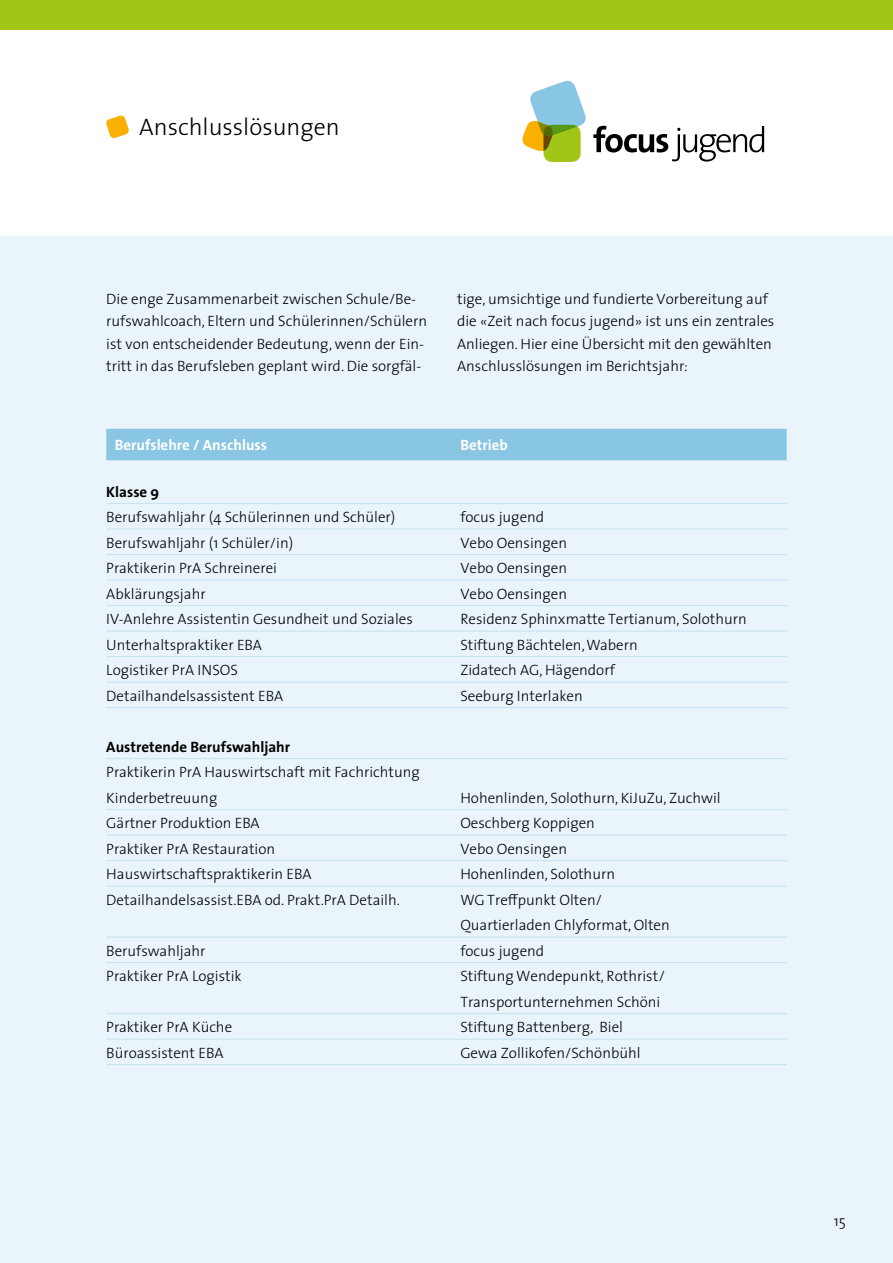
<style>
.page{position:relative;width:893px;height:1263px;background:#fff}
.page>*{position:absolute;margin:0;border:0;box-sizing:border-box;transform-origin:0 0}
.t1{font:300 24px "The Sans";color:#000}
.t2{font:300 15px/22.5px "The Sans";color:#000}
.t3{font:700 15px "The Sans";color:#000}
.t4{font:700 15px "The Sans";color:#fff}
</style>
<div class="page">
<div style="left:0;top:236px;width:893px;height:1027px;background:#e9f4fb"></div>
<div style="left:0;top:0;width:893px;height:30px;background:#a2c617"></div>
<svg style="left:106px;top:115px;width:23px;height:23px"></svg>
<svg style="left:593px;top:126px;width:171px;height:36px"></svg>
<div style="left:543px;top:125px;width:38px;height:37px;background:#a2c617;border-radius:9px"></div>
<svg style="left:523px;top:81px;width:63px;height:70px"></svg>
<div style="left:106px;top:429px;width:681px;height:31px;background:#89c6e4"></div>
<hr style="left:106px;top:503px;width:681px;height:1px;background:#c7e2f3">
<hr style="left:106px;top:529px;width:681px;height:1px;background:#c7e2f3">
<hr style="left:106px;top:554px;width:681px;height:1px;background:#c7e2f3">
<hr style="left:106px;top:580px;width:681px;height:1px;background:#c7e2f3">
<hr style="left:106px;top:605px;width:681px;height:1px;background:#c7e2f3">
<hr style="left:106px;top:631px;width:681px;height:1px;background:#c7e2f3">
<hr style="left:106px;top:656px;width:681px;height:1px;background:#c7e2f3">
<hr style="left:106px;top:682px;width:681px;height:1px;background:#c7e2f3">
<hr style="left:106px;top:707px;width:681px;height:1px;background:#c7e2f3">
<hr style="left:106px;top:758px;width:681px;height:1px;background:#c7e2f3">
<hr style="left:106px;top:809px;width:681px;height:1px;background:#c7e2f3">
<hr style="left:106px;top:835px;width:681px;height:1px;background:#c7e2f3">
<hr style="left:106px;top:860px;width:681px;height:1px;background:#c7e2f3">
<hr style="left:106px;top:886px;width:681px;height:1px;background:#c7e2f3">
<hr style="left:106px;top:937px;width:681px;height:1px;background:#c7e2f3">
<hr style="left:106px;top:962px;width:681px;height:1px;background:#c7e2f3">
<hr style="left:106px;top:1013px;width:681px;height:1px;background:#c7e2f3">
<hr style="left:106px;top:1039px;width:681px;height:1px;background:#c7e2f3">
<hr style="left:106px;top:1064px;width:681px;height:1px;background:#c7e2f3">
<h1 class="t1" style="left:139px;top:107px;width:202px">Anschlusslösungen</h1>
<p class="t2" style="left:106px;top:287px;width:322px">Die enge Zusammenarbeit zwischen Schule/Be&shy;rufswahlcoach, Eltern und Schülerinnen/Schülern ist von entscheidender Bedeutung, wenn der Ein&shy;tritt in das Berufsleben geplant wird. Die sorgfäl-</p>
<p class="t2" style="left:457px;top:287px;width:319px">tige, umsichtige und fundierte Vorbereitung auf die «Zeit nach focus jugend» ist uns ein zentrales Anliegen. Hier eine Übersicht mit den gewählten Anschlusslösungen im Berichtsjahr:</p>
<p class="t4" style="left:115px;top:432px;width:154px">Berufslehre / Anschluss</p>
<p class="t4" style="left:460px;top:432px;width:49px">Betrieb</p>
<p class="t3" style="left:106px;top:479px;width:55px">Klasse 9</p>
<p class="t2" style="left:106px;top:505px;width:291px">Berufswahljahr (4 Schülerinnen und Schüler)</p>
<p class="t2" style="left:460px;top:505px;width:85px">focus jugend</p>
<p class="t2" style="left:106px;top:531px;width:188px">Berufswahljahr (1 Schüler/in)</p>
<p class="t2" style="left:460px;top:531px;width:108px">Vebo Oensingen</p>
<p class="t2" style="left:106px;top:556px;width:172px">Praktikerin PrA Schreinerei</p>
<p class="t2" style="left:460px;top:556px;width:108px">Vebo Oensingen</p>
<p class="t2" style="left:106px;top:582px;width:101px">Abklärungsjahr</p>
<p class="t2" style="left:460px;top:582px;width:108px">Vebo Oensingen</p>
<p class="t2" style="left:106px;top:607px;width:308px">IV-Anlehre Assistentin Gesundheit und Soziales</p>
<p class="t2" style="left:460px;top:607px;width:288px">Residenz Sphinxmatte Tertianum, Solothurn</p>
<p class="t2" style="left:106px;top:633px;width:157px">Unterhaltspraktiker EBA</p>
<p class="t2" style="left:460px;top:633px;width:179px">Stiftung Bächtelen, Wabern</p>
<p class="t2" style="left:106px;top:658px;width:133px">Logistiker PrA INSOS</p>
<p class="t2" style="left:460px;top:658px;width:156px">Zidatech AG, Hägendorf</p>
<p class="t2" style="left:106px;top:684px;width:178px">Detailhandelsassistent EBA</p>
<p class="t2" style="left:460px;top:684px;width:124px">Seeburg Interlaken</p>
<p class="t3" style="left:106px;top:734px;width:185px">Austretende Berufswahljahr</p>
<p class="t2" style="left:106px;top:759px;width:315px;line-height:25.5px">Praktikerin PrA Hauswirtschaft mit Fachrichtung<br>Kinderbetreuung</p>
<p class="t2" style="left:460px;top:786px;width:262px">Hohenlinden, Solothurn, KiJuZu, Zuchwil</p>
<p class="t2" style="left:106px;top:811px;width:155px">Gärtner Produktion EBA</p>
<p class="t2" style="left:460px;top:811px;width:136px">Oeschberg Koppigen</p>
<p class="t2" style="left:106px;top:837px;width:170px">Praktiker PrA Restauration</p>
<p class="t2" style="left:460px;top:837px;width:108px">Vebo Oensingen</p>
<p class="t2" style="left:106px;top:862px;width:207px">Hauswirtschaftspraktikerin EBA</p>
<p class="t2" style="left:460px;top:862px;width:156px">Hohenlinden, Solothurn</p>
<p class="t2" style="left:106px;top:888px;width:295px">Detailhandelsassist.EBA od. Prakt.PrA Detailh.</p>
<p class="t2" style="left:460px;top:886px;width:211px;line-height:25.5px">WG Treffpunkt Olten/<br>Quartierladen Chlyformat, Olten</p>
<p class="t2" style="left:106px;top:939px;width:101px">Berufswahljahr</p>
<p class="t2" style="left:460px;top:939px;width:85px">focus jugend</p>
<p class="t2" style="left:106px;top:964px;width:137px">Praktiker PrA Logistik</p>
<p class="t2" style="left:460px;top:963px;width:206px;line-height:25.5px">Stiftung Wendepunkt, Rothrist/<br>Transportunternehmen Schöni</p>
<p class="t2" style="left:106px;top:1015px;width:127px">Praktiker PrA Küche</p>
<p class="t2" style="left:460px;top:1015px;width:164px">Stiftung Battenberg, Biel</p>
<p class="t2" style="left:106px;top:1041px;width:119px">Büroassistent EBA</p>
<p class="t2" style="left:460px;top:1041px;width:182px">Gewa Zollikofen/Schönbühl</p>
<p class="t2" style="left:834px;top:1209px;width:14px">15</p>
</div>
